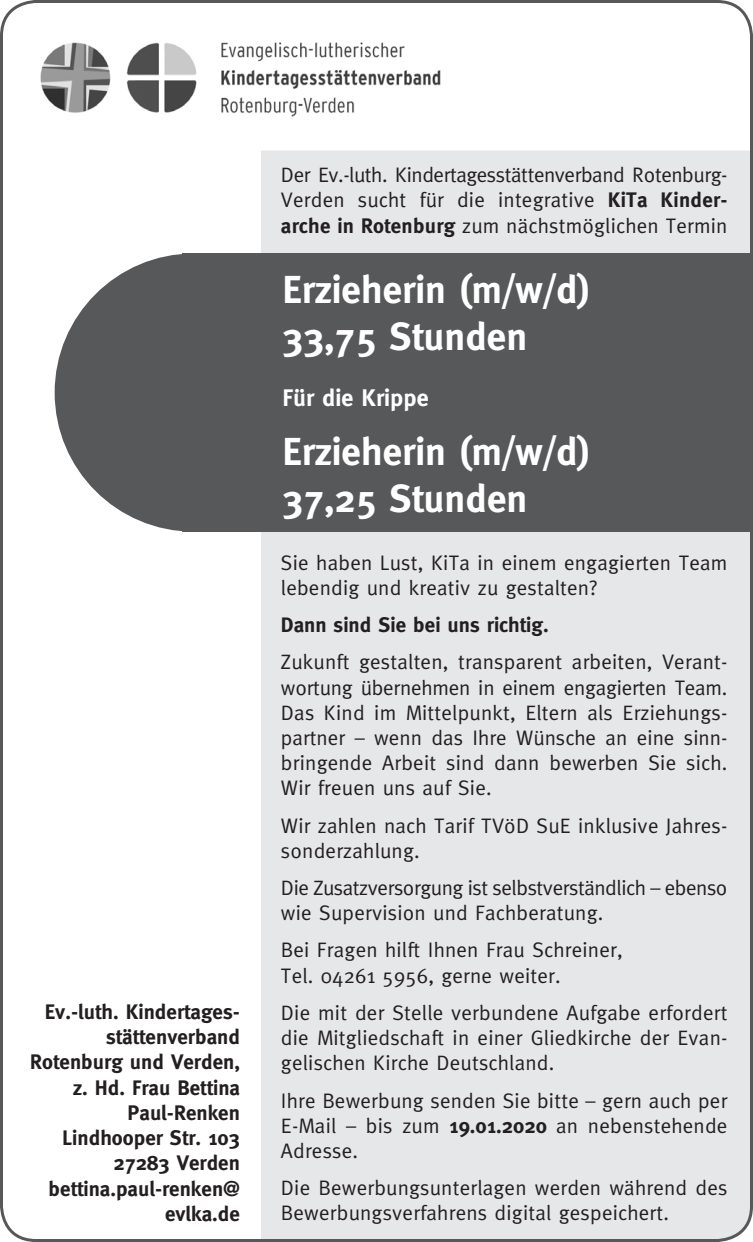
<style>
.page{position:relative;width:753px;height:1242px;background:#fff}
.page>*{position:absolute;margin:0;border:0;box-sizing:border-box;transform-origin:0 0}
.t1{font:700 39px "Meta";color:#fff}
.t2{font:700 24px "Meta";color:#fff}
.t3{font:21px/25.2px "Meta";letter-spacing:.01em;color:#231f20;text-align:justify}
.t4{font:700 21px/25.2px "Meta";color:#231f20;text-align:right}
.t5{font:21px/25.2px "Meta";letter-spacing:-.02em;color:#231f20}
.s1{font-weight:700}
</style>
<div class="page">
<div style="left:261px;top:150px;width:492px;height:1092px;background:#e6e7e9"></div>
<div style="left:183px;top:253px;width:570px;height:278px;background:#57585a"></div>
<div style="left:55px;top:253px;width:278px;height:278px;background:#57585a;border-radius:50%"></div>
<img style="left:40px;top:42px;width:401px;height:75px">
<p class="t4" style="left:30px;top:999px;width:211px">Ev.-luth. Kindertages&shy;stättenverband<br>Rotenburg und Verden,</p>
<p class="t4" style="left:73px;top:1074px;width:168px">z. Hd. Frau Bettina<br>Paul-Renken</p>
<p class="t4" style="left:62px;top:1125px;width:179px">Lindhooper Str. 103</p>
<p class="t4" style="left:113px;top:1150px;width:128px">27283 Verden</p>
<p class="t4" style="left:48px;top:1175px;width:193px">bettina.paul-renken@ evlka.de</p>
<p class="t3" style="left:281px;top:162px;width:448px">Der Ev.-luth. Kindertagesstättenverband Rotenburg-Verden sucht für die integrative <span class="s1">KiTa Kinder&shy;arche in Rotenburg</span> zum nächstmöglichen Termin</p>
<p class="t1" style="left:282px;top:267px;width:309px">Erzieherin (m/w/d)</p>
<p class="t1" style="left:282px;top:314px;width:246px">33,75 Stunden</p>
<p class="t2" style="left:282px;top:384px;width:148px">Für die Krippe</p>
<p class="t1" style="left:282px;top:429px;width:309px">Erzieherin (m/w/d)</p>
<p class="t1" style="left:282px;top:475px;width:246px">37,25 Stunden</p>
<p class="t3" style="left:281px;top:549px;width:448px">Sie haben Lust, KiTa in einem engagierten Team lebendig und kreativ zu gestalten?</p>
<p class="t4" style="left:281px;top:612px;width:269px">Dann sind Sie bei uns richtig.</p>
<p class="t3" style="left:281px;top:649px;width:448px">Zukunft gestalten, transparent arbeiten, Verant&shy;wortung übernehmen in einem engagierten Team.<br>Das Kind im Mittelpunkt, Eltern als Erziehungs&shy;partner – wenn das Ihre Wünsche an eine sinn&shy;bringende Arbeit sind dann bewerben Sie sich.<br>Wir freuen uns auf Sie.</p>
<p class="t3" style="left:281px;top:812px;width:448px">Wir zahlen nach Tarif TVöD SuE inklusive Jahres&shy;sonderzahlung.</p>
<p class="t5" style="left:281px;top:875px;width:448px">Die Zusatzversorgung ist selbstverständlich – ebenso wie Supervision und Fachberatung.</p>
<p class="t3" style="left:281px;top:937px;width:343px">Bei Fragen hilft Ihnen Frau Schreiner,</p>
<p class="t3" style="left:281px;top:962px;width:281px">Tel. 04261 5956, gerne weiter.</p>
<p class="t3" style="left:281px;top:999px;width:448px">Die mit der Stelle verbundene Aufgabe erfordert die Mitgliedschaft in einer Gliedkirche der Evan&shy;gelischen Kirche Deutschland.</p>
<p class="t3" style="left:281px;top:1087px;width:448px">Ihre Bewerbung senden Sie bitte – gern auch per E-Mail – bis zum <span class="s1">19.01.2020</span> an nebenstehende Adresse.</p>
<p class="t3" style="left:281px;top:1175px;width:448px">Die Bewerbungsunterlagen werden während des<br>Bewerbungsverfahrens digital gespeichert.</p>
</div>
